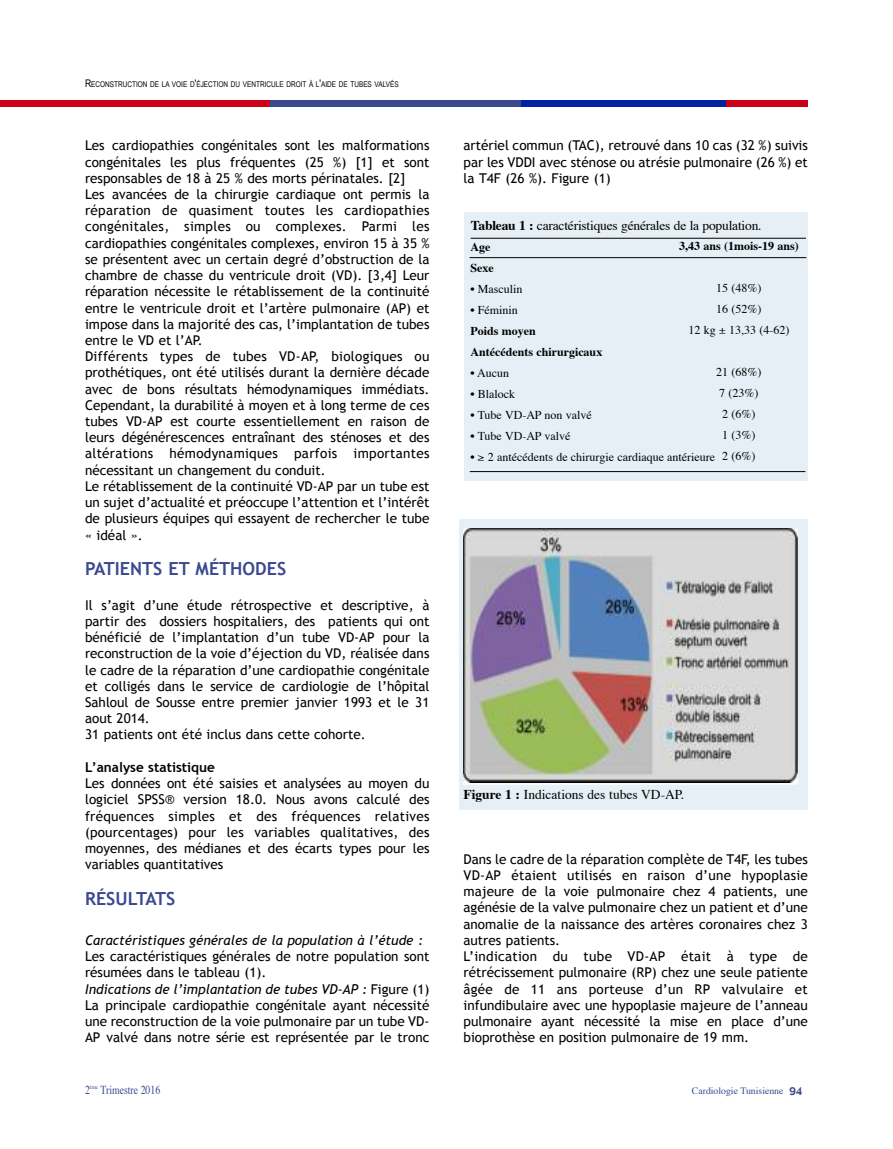
<style>
.page{position:relative;width:893px;height:1149px;background:#fff}
.page>*{position:absolute;margin:0;border:0;box-sizing:border-box;transform-origin:0 0}
.t1{font:700 18px "Trebuchet MS";color:#3b4990}
.t2{font:13.5px/16.2px "Trebuchet MS";color:#000}
.t3{font:13.5px "Times";letter-spacing:-.015em;color:#000}
.t4{font:italic 13.5px "Trebuchet MS";color:#000}
.t5{font:700 13.5px "Trebuchet MS";color:#000}
.t6{font:12.15px "Times";color:#3b4990;scale:.8 1}
.t7{font:12px/21px "Times";color:#000;text-align:center}
.t8{font:700 12px/21px "Times";color:#000}
.t9{font:9.75px "Times";color:#3b4990}
.t10{font:7.8px "Arial Narrow";color:#000}
.s1{font-size:10.5px}
.s2{font-style:italic}
.s3{font-weight:700}
.s4{font-family:"Gadget";font-size:10.5px}
</style>
<div class="page">
<div style="left:726px;top:100px;width:82px;height:6px;background:#ca0016"></div>
<div style="left:521px;top:100px;width:205px;height:6px;background:#0022a3"></div>
<div style="left:269px;top:100px;width:252px;height:6px;background:#3b4990"></div>
<div style="left:0;top:100px;width:270px;height:6px;background:#ca0016"></div>
<div style="left:460px;top:519px;width:348px;height:290px;background:#e5eff5"></div>
<img style="left:464px;top:528px;width:334px;height:254px">
<div style="left:464px;top:212px;width:344px;height:269px;background:#e5eff5"></div>
<hr style="left:471px;top:238px;width:335px;height:1px;background:#000">
<hr style="left:470px;top:257px;width:336px;height:1px;background:#000">
<hr style="left:470px;top:471px;width:335px;height:1px;background:#000">
<p class="t10" style="left:85px;top:79px;width:315px"><span class="s1">R</span>ECONSTRUCTION DE LA VOIE D<span class="s1">'</span>ÉJECTION DU VENTRICULE DROIT À L<span class="s1">'</span>AIDE DE TUBES VALVÉS</p>
<p class="t2" style="left:85px;top:137px;width:346px">les cardiopathies congénitales sont les malformations congénitales les plus fréquentes (25 %) [1] et sont responsables de 18 à 25 % des morts périnatales. [2]<br>les avancées de la chirurgie cardiaque ont permis la réparation de quasiment toutes les cardiopathies congénitales, simples ou complexes. Parmi les cardiopathies congénitales complexes, environ 15 à 35 % se présentent avec un certain degré d’obstruction de la chambre de chasse du ventricule droit (Vd). [3,4] leur réparation nécessite le rétablissement de la continuité entre le ventricule droit et l’artère pulmonaire (aP) et impose dans la majorité des cas, l’implantation de tubes entre le Vd et l’aP.<br>différents types de tubes Vd-aP, biologiques ou prothétiques, ont été utilisés durant la dernière décade avec de bons résultats hémodynamiques immédiats.<br>Cependant, la durabilité à moyen et à long terme de ces tubes Vd-aP est courte essentiellement en raison de leurs dégénérescences entraînant des sténoses et des altérations hémodynamiques parfois importantes nécessitant un changement du conduit.<br>le rétablissement de la continuité Vd-aP par un tube est un sujet d’actualité et préoccupe l’attention et l’intérêt de plusieurs équipes qui essayent de rechercher le tube « idéal ».</p>
<h1 class="t1" style="left:85px;top:558px;width:203px">PAtients et Méthodes</h1>
<p class="t2" style="left:85px;top:596px;width:346px">il s’agit d’une étude rétrospective et descriptive, à partir des dossiers hospitaliers, des patients qui ont bénéficié de l’implantation d’un tube Vd-aP pour la reconstruction de la voie d’éjection du Vd, réalisée dans le cadre de la réparation d’une cardiopathie congénitale et colligés dans le service de cardiologie de l’hôpital sahloul de sousse entre premier janvier 1993 et le 31 aout 2014.<br>31 patients ont été inclus dans cette cohorte.</p>
<p class="t5" style="left:85px;top:759px;width:131px">l’analyse statistique</p>
<p class="t2" style="left:85px;top:775px;width:346px;text-align:justify">les données ont été saisies et analysées au moyen du logiciel sPss® version 18.0. nous avons calculé des fréquences simples et des fréquences relatives (pourcentages) pour les variables qualitatives, des moyennes, des médianes et des écarts types pour les variables quantitatives</p>
<h1 class="t1" style="left:85px;top:887px;width:92px">RésultAts</h1>
<p class="t4" style="left:85px;top:931px;width:339px">Caractéristiques générales de la population à l’étude :</p>
<p class="t2" style="left:85px;top:947px;width:346px">les caractéristiques générales de notre population sont résumées dans le tableau (1).<br><span class="s2">Indications de l’implantation de tubes VD-AP :</span> Figure (1) la principale cardiopathie congénitale ayant nécessité une reconstruction de la voie pulmonaire par un tube Vd&shy;aP valvé dans notre série est représentée par le tronc</p>
<p class="t2" style="left:463px;top:137px;width:346px;text-align:justify">artériel commun (TaC), retrouvé dans 10 cas (32 %) suivis par les Vddi avec sténose ou atrésie pulmonaire (26 %) et la T4F (26 %). Figure (1)</p>
<p class="t3" style="left:471px;top:219px;width:292px"><span class="s3">Tableau 1 :</span> caractéristiques générales de la population.</p>
<p class="t8" style="left:470px;top:237px;width:25px">Age<br>Sexe</p>
<p class="t7" style="left:470px;top:279px;width:54px">• Masculin</p>
<p class="t7" style="left:470px;top:300px;width:49px">• Féminin</p>
<p class="t8" style="left:470px;top:321px;width:133px">Poids moyen<br>Antécédents chirurgicaux</p>
<p class="t7" style="left:470px;top:363px;width:40px">• Aucun</p>
<p class="t7" style="left:470px;top:384px;width:46px">• Blalock</p>
<p class="t7" style="left:470px;top:405px;width:123px">• Tube VD-AP non valvé</p>
<p class="t7" style="left:470px;top:426px;width:102px">• Tube VD-AP valvé</p>
<p class="t7" style="left:470px;top:447px;width:246px">• ≥ 2 antécédents de chirurgie cardiaque antérieure</p>
<p class="t8" style="left:679px;top:237px;width:121px">3,43 ans (1mois-19 ans)</p>
<p class="t7" style="left:688px;top:279px;width:102px">15 (48%)<br>16 (52%)<br>12 kg ± 13,33 (4-62)</p>
<p class="t7" style="left:716px;top:363px;width:47px;text-align:left">21 (68%)<br>7 (23%)<br>2 (6%)<br>1 (3%)<br>2 (6%)</p>
<p class="t3" style="left:463px;top:788px;width:222px"><span class="s3">Figure 1 :</span> Indications des tubes VD-AP.</p>
<p class="t2" style="left:463px;top:850px;width:346px">dans le cadre de la réparation complète de T4F, les tubes Vd-aP étaient utilisés en raison d’une hypoplasie majeure de la voie pulmonaire chez 4 patients, une agénésie de la valve pulmonaire chez un patient et d’une anomalie de la naissance des artères coronaires chez 3 autres patients.<br>l’indication du tube Vd-aP était à type de rétrécissement pulmonaire (rP) chez une seule patiente âgée de 11 ans porteuse d’un rP valvulaire et infundibulaire avec une hypoplasie majeure de l’anneau pulmonaire ayant nécessité la mise en place d’une bioprothèse en position pulmonaire de 19 mm.</p>
<p class="t6" style="left:85px;top:1083px;width:96px">2<sup>ème</sup> Trimestre 2016</p>
<p class="t9" style="left:692px;top:1086px;width:112px">Cardiologie Tunisienne <span class="s4">94</span></p>
</div>
